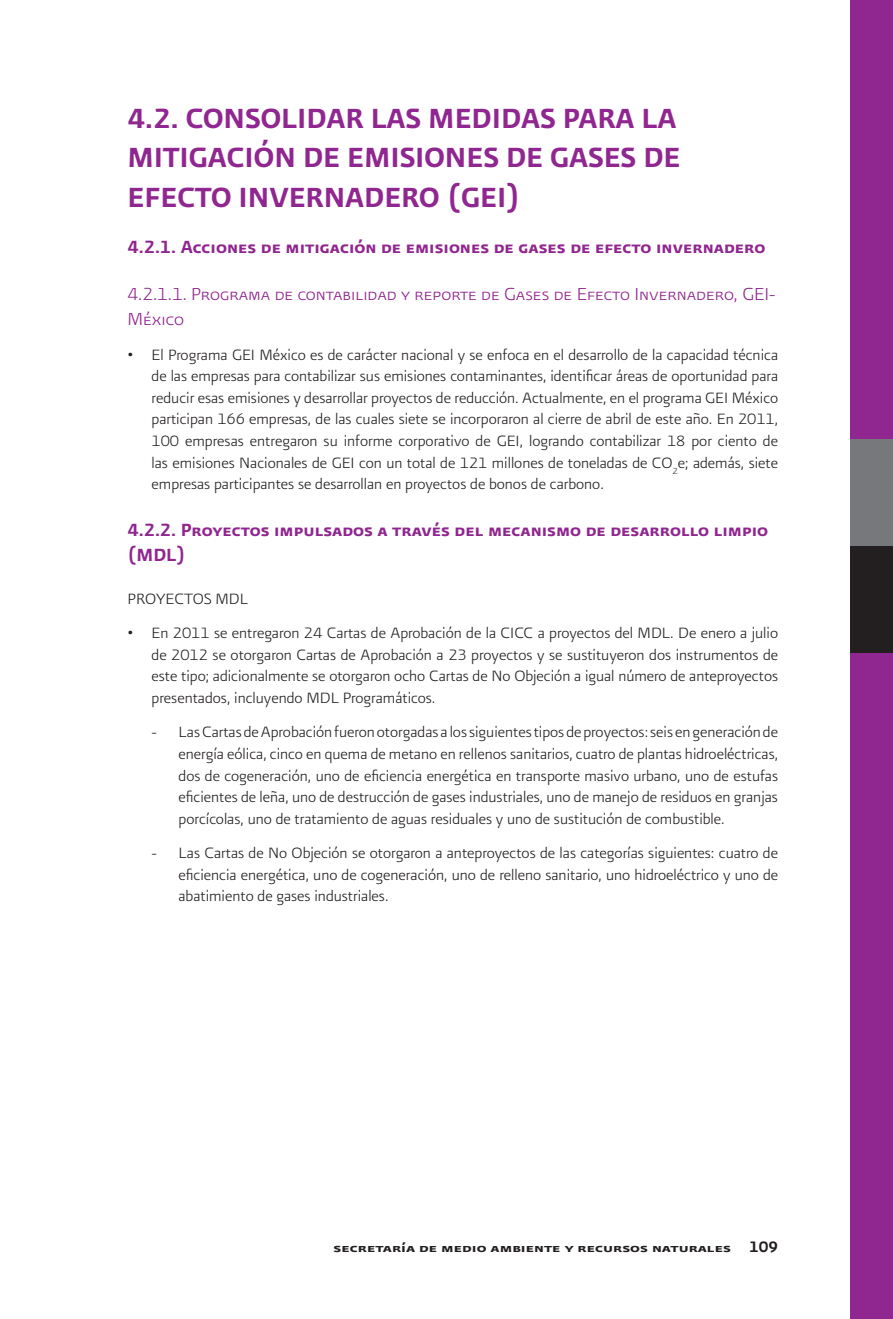
<style>
.page{position:relative;width:893px;height:1319px;background:#fff}
.page>*{position:absolute;margin:0;border:0;box-sizing:border-box;transform-origin:0 0}
.t1{font:33px/39.6px "Presidencia Firme Versalitas";color:#90268f;text-align:justify}
.t2{font:21px/25.2px "Presidencia Firme Versalitas";color:#90268f}
.t3{font:21px/25.2px "Presidencia Fina Versalitas";letter-spacing:-.01em;color:#90268f}
.t4{font:18px/21.6px "Presidencia Fina";color:#231f20;text-align:justify}
.t5{font:18px "Presidencia Fina Versalitas";color:#231f20}
.t6{font:15px "Presidencia Firme Versalitas";color:#231f20;scale:1.25 1}
.s1{font-family:"Presidencia Firme";font-size:18px}
</style>
<div class="page">
<div style="left:851px;top:652px;width:42px;height:666px;background:#90268f"></div>
<div style="left:851px;top:0;width:42px;height:439px;background:#90268f"></div>
<div style="left:851px;top:439px;width:42px;height:107px;background:#76787b"></div>
<div style="left:851px;top:546px;width:42px;height:106px;background:#231f20"></div>
<h1 class="t1" style="left:128px;top:98px;width:554px">4.2. CONSOLIDAR LAS MEDIDAS PARA LA MITIGACIÓN DE EMISIONES DE GASES DE EFECTO INVERNADERO (GEI)</h1>
<p class="t2" style="left:128px;top:234px;width:639px">4.2.1. Acciones de mitigación de emisiones de gases de efecto invernadero</p>
<p class="t3" style="left:128px;top:281px;width:649px">4.2.1.1. Programa de contabilidad y reporte de Gases de Efecto I nvernadero, GEI -<br>México</p>
<p class="t4" style="left:152px;top:343px;width:628px;text-indent:-24px">• El Programa GEI México es de carácter nacional y se enfoca en el desarrollo de la capacidad técnica de las empresas para contabilizar sus emisiones contaminantes, identificar áreas de oportunidad para reducir esas emisiones y desarrollar proyectos de reducción. Actualmente, en el programa GEI México participan 166 empresas, de las cuales siete se incorporaron al cierre de abril de este año. En 2011, 100 empresas entregaron su informe corporativo de GEI, logrando contabilizar 18 por ciento de las emisiones Nacionales de GEI con un total de 121 millones de toneladas de CO<sub>2</sub>e; además, siete empresas participantes se desarrollan en proyectos de bonos de carbono.</p>
<p class="t2" style="left:128px;top:516px;width:642px">4.2.2. Proyectos impulsados a través del mecanismo de desarrollo limpio (MDL)</p>
<p class="t5" style="left:128px;top:588px;width:100px">Proyectos MDL</p>
<p class="t4" style="left:152px;top:622px;width:628px;text-indent:-24px">• En 2011 se entregaron 24 Cartas de Aprobación de la CICC a proyectos del MDL. De enero a julio de 2012 se otorgaron Cartas de Aprobación a 23 proyectos y se sustituyeron dos instrumentos de este tipo; adicionalmente se otorgaron ocho Cartas de No Objeción a igual número de anteproyectos presentados, incluyendo MDL Programáticos.</p>
<p class="t4" style="left:179px;top:721px;width:601px;text-indent:-27px">- Las Cartas de Aprobación fueron otorgadas a los siguientes tipos de proyectos: seis en generación de energía eólica, cinco en quema de metano en rellenos sanitarios, cuatro de plantas hidroeléctricas, dos de cogeneración, uno de eficiencia energética en transporte masivo urbano, uno de estufas eficientes de leña, uno de destrucción de gases industriales, uno de manejo de residuos en granjas porcícolas, uno de tratamiento de aguas residuales y uno de sustitución de combustible.</p>
<p class="t4" style="left:179px;top:841px;width:601px;text-indent:-27px">- Las Cartas de No Objeción se otorgaron a anteproyectos de las categorías siguientes: cuatro de eficiencia energética, uno de cogeneración, uno de relleno sanitario, uno hidroeléctrico y uno de abatimiento de gases industriales.</p>
<p class="t6" style="left:334px;top:1239px;width:357px">secretaría de medio ambiente y recursos naturales <span class="s1">109</span></p>
</div>
